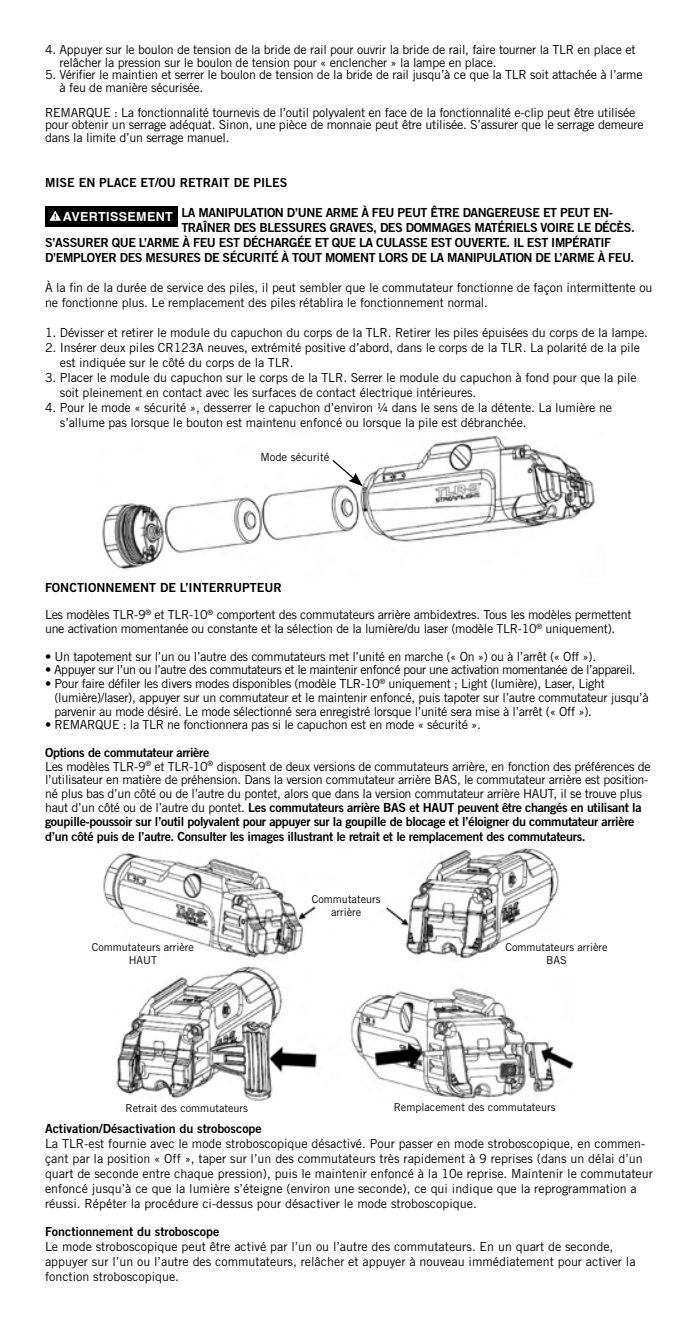
<style>
.page{position:relative;width:698px;height:1328px;background:#fff}
.page>*{position:absolute;margin:0;border:0;box-sizing:border-box;transform-origin:0 0}
.WARNING_BODY{font:12.5px/13.8px "Trade Gothic LT Std";letter-spacing:-.02em;color:#000}
.WARNING_BODY-2{font:12.5px/15px "Trade Gothic LT Std";color:#000}
.WARNING_BODY-3{font:12.5px "Trade Gothic LT Std Bd 2";letter-spacing:-.025em;color:#000}
.WARNING_BODY-4{font:12.5px "Trade Gothic LT Std Bd 2";color:#000}
.WARNING_BODY-5{font:12.5px "Trade Gothic LT Std";letter-spacing:-.04em;color:#000}
.t1{font:700 12.5px "Helvetica";letter-spacing:.03em;color:#fff}
.diagram_labels{font:11.25px "Trade Gothic LT Std";color:#000}
.diagram_labels-2{font:10.75px/13px "Trade Gothic LT Std";color:#000;text-align:center}
.s1{font-family:"Trade Gothic LT Std Bd 2"}
</style>
<div class="page">
<img style="left:102px;top:435px;width:494px;height:135px">
<svg style="left:331px;top:458px;width:32px;height:28px"></svg>
<img style="left:103px;top:847px;width:456px;height:112px">
<img style="left:116px;top:966px;width:458px;height:135px">
<div style="left:45px;top:206px;width:133px;height:21px;background:#000"></div>
<svg style="left:50px;top:211px;width:11px;height:10px"></svg>
<p class="WARNING_BODY" style="left:60px;top:43px;width:577px;line-height:12.5px;text-indent:-15px">4. Appuyer sur le boulon de tension de la bride de rail pour ouvrir la bride de rail, faire tourner la TLR en place et relâcher la pression sur le boulon de tension pour « enclencher » la lampe en place.</p>
<p class="WARNING_BODY" style="left:60px;top:68px;width:584px;line-height:12.5px;text-indent:-15px">5. Vérifier le maintien et serrer le boulon de tension de la bride de rail jusqu’à ce que la TLR soit attachée à l’arme à feu de manière sécurisée.</p>
<p class="WARNING_BODY" style="left:45px;top:106px;width:600px;line-height:12.5px">REMARQUE : La fonctionnalité tournevis de l’outil polyvalent en face de la fonctionnalité e-clip peut être utilisée pour obtenir un serrage adéquat. Sinon, une pièce de monnaie peut être utilisée. S’assurer que le serrage demeure dans la limite d’un serrage manuel.</p>
<p class="WARNING_BODY-4" style="left:45px;top:174px;width:244px">MISE EN PLACE ET/OU RETRAIT DE PILES</p>
<p class="WARNING_BODY-3" style="left:181px;top:204px;width:433px">LA MANIPULATION D’UNE ARME À FEU PEUT ÊTRE DANGEREUSE ET PEUT EN-</p>
<p class="WARNING_BODY-3" style="left:181px;top:219px;width:455px">TRAÎNER DES BLESSURES GRAVES, DES DOMMAGES MATÉRIELS VOIRE LE DÉCÈS.</p>
<p class="WARNING_BODY-3" style="left:45px;top:234px;width:567px">S’ASSURER QUE L’ARME À FEU EST DÉCHARGÉE ET QUE LA CULASSE EST OUVERTE. IL EST IMPÉRATIF</p>
<p class="WARNING_BODY-3" style="left:45px;top:249px;width:590px">D’EMPLOYER DES MESURES DE SÉCURITÉ À TOUT MOMENT LORS DE LA MANIPULATION DE L’ARME À FEU.</p>
<p class="WARNING_BODY" style="left:45px;top:279px;width:609px;line-height:15px">À la fin de la durée de service des piles, il peut sembler que le commutateur fonctionne de façon intermittente ou ne fonctionne plus. Le remplacement des piles rétablira le fonctionnement normal.</p>
<p class="WARNING_BODY" style="left:45px;top:325px;width:604px">1. Dévisser et retirer le module du capuchon du corps de la TLR. Retirer les piles épuisées du corps de la lampe.</p>
<p class="WARNING_BODY" style="left:60px;top:339px;width:581px;line-height:15px;text-indent:-15px">2. Insérer deux piles CR123A neuves, extrémité positive d’abord, dans le corps de la TLR. La polarité de la pile est indiquée sur le côté du corps de la TLR.</p>
<p class="WARNING_BODY" style="left:60px;top:369px;width:578px;line-height:15px;text-indent:-15px">3. Placer le module du capuchon sur le corps de la TLR. Serrer le module du capuchon à fond pour que la pile soit pleinement en contact avec les surfaces de contact électrique intérieures.</p>
<p class="WARNING_BODY" style="left:60px;top:399px;width:553px;line-height:15px;text-indent:-15px">4. Pour le mode « sécurité », desserrer le capuchon d’environ ¼ dans le sens de la détente. La lumière ne s’allume pas lorsque le bouton est maintenu enfoncé ou lorsque la pile est débranchée.</p>
<p class="t1" style="left:63px;top:208px;width:111px">AVERTISSEMENT</p>
<p class="diagram_labels" style="left:260px;top:450px;width:71px">Mode sécurité</p>
<p class="WARNING_BODY-4" style="left:45px;top:579px;width:238px">FONCTIONNEMENT DE L’INTERRUPTEUR</p>
<p class="WARNING_BODY" style="left:45px;top:608px;width:588px">Les modèles TLR-9<sup>®</sup> et TLR-10<sup>®</sup> comportent des commutateurs arrière ambidextres. Tous les modèles permettent une activation momentanée ou constante et la sélection de la lumière/du laser (modèle TLR-10<sup>®</sup> uniquement).</p>
<p class="WARNING_BODY" style="left:45px;top:649px;width:552px">• Un tapotement sur l’un ou l’autre des commutateurs met l’unité en marche (« On ») ou à l’arrêt (« Off »).</p>
<p class="WARNING_BODY-5" style="left:45px;top:662px;width:592px">• Appuyer sur l’un ou l’autre des commutateurs et le maintenir enfoncé pour une activation momentanée de l’appareil.</p>
<p class="WARNING_BODY" style="left:54px;top:676px;width:595px;text-indent:-9px">• Pour faire défiler les divers modes disponibles (modèle TLR-10<sup>®</sup> uniquement ; Light (lumière), Laser, Light (lumière)/laser), appuyer sur un commutateur et le maintenir enfoncé, puis tapoter sur l’autre commutateur jusqu’à parvenir au mode désiré. Le mode sélectionné sera enregistré lorsque l’unité sera mise à l’arrêt (« Off »).</p>
<p class="WARNING_BODY" style="left:45px;top:718px;width:437px">• REMARQUE : la TLR ne fonctionnera pas si le capuchon est en mode « sécurité ».</p>
<p class="WARNING_BODY-3" style="left:45px;top:744px;width:166px">Options de commutateur arrière</p>
<p class="WARNING_BODY" style="left:45px;top:759px;width:607px">Les modèles TLR-9<sup>®</sup> et TLR-10<sup>®</sup> disposent de deux versions de commutateurs arrière, en fonction des préférences de l’utilisateur en matière de préhension. Dans la version commutateur arrière BAS, le commutateur arrière est position&shy;né plus bas d’un côté ou de l’autre du pontet, alors que dans la version commutateur arrière HAUT, il se trouve plus haut d’un côté ou de l’autre du pontet. <span class="s1">Les commutateurs arrière BAS et HAUT peuvent être changés en utilisant la goupille-poussoir sur l’outil polyvalent pour appuyer sur la goupille de blocage et l’éloigner du commutateur arrière</span></p>
<p class="WARNING_BODY-3" style="left:45px;top:828px;width:542px">d’un côté puis de l’autre. Consulter les images illustrant le retrait et le remplacement des commutateurs.</p>
<p class="diagram_labels-2" style="left:92px;top:940px;width:104px">Commutateurs arrière<br>HAUT</p>
<p class="diagram_labels-2" style="left:125px;top:1101px;width:124px">Retrait des commutateurs</p>
<p class="diagram_labels-2" style="left:312px;top:892px;width:70px">Commutateurs arrière</p>
<p class="diagram_labels-2" style="left:505px;top:940px;width:104px">Commutateurs arrière<br>BAS</p>
<p class="diagram_labels-2" style="left:393px;top:1101px;width:163px">Remplacement des commutateurs</p>
<p class="WARNING_BODY-4" style="left:45px;top:1121px;width:218px">Activation/Désactivation du stroboscope</p>
<p class="WARNING_BODY-2" style="left:45px;top:1136px;width:609px">La TLR-est fournie avec le mode stroboscopique désactivé. Pour passer en mode stroboscopique, en commen&shy;çant par la position « Off », taper sur l’un des commutateurs très rapidement à 9 reprises (dans un délai d’un quart de seconde entre chaque pression), puis le maintenir enfoncé à la 10e reprise. Maintenir le commutateur enfoncé jusqu’à ce que la lumière s’éteigne (environ une seconde), ce qui indique que la reprogrammation a réussi. Répéter la procédure ci-dessus pour désactiver le mode stroboscopique.</p>
<p class="WARNING_BODY-4" style="left:45px;top:1223px;width:176px">Fonctionnement du stroboscope</p>
<p class="WARNING_BODY-2" style="left:45px;top:1238px;width:592px">Le mode stroboscopique peut être activé par l’un ou l’autre des commutateurs. En un quart de seconde, appuyer sur l’un ou l’autre des commutateurs, relâcher et appuyer à nouveau immédiatement pour activer la fonction stroboscopique.</p>
</div>
